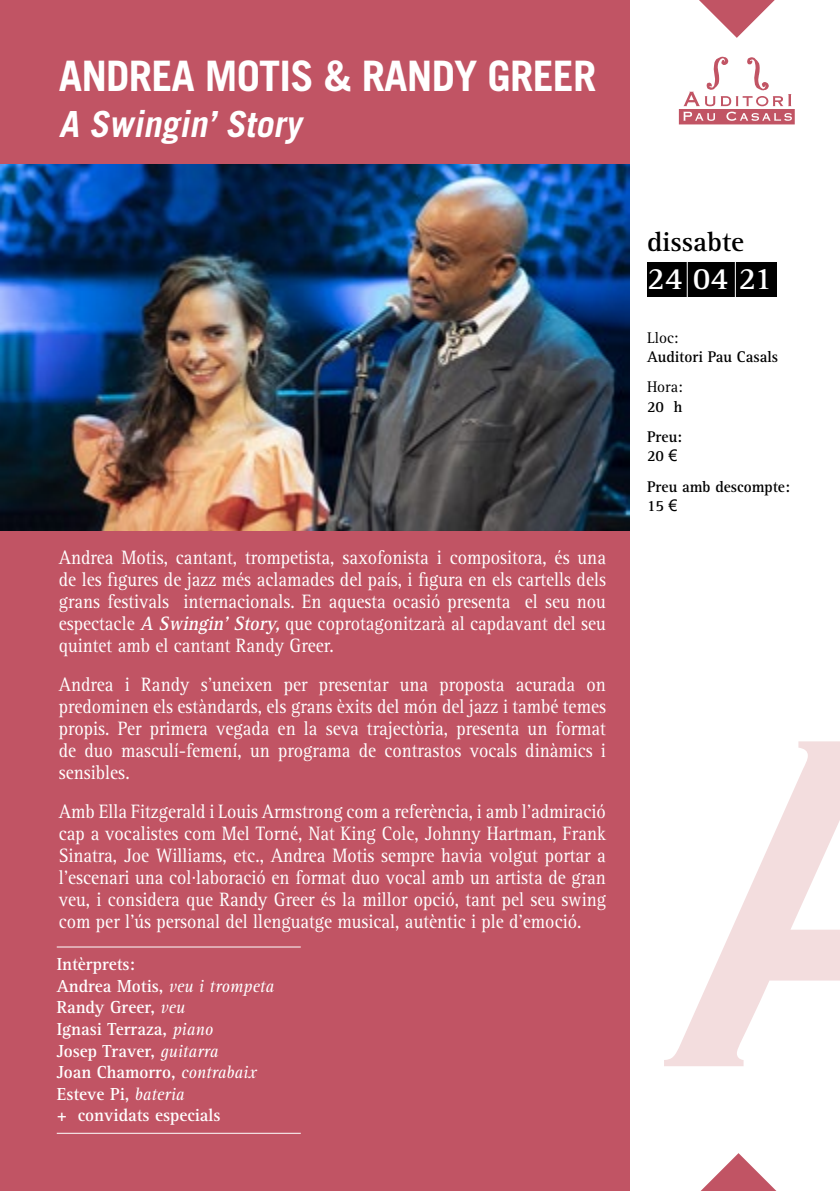
<style>
.page{position:relative;width:840px;height:1191px;background:#fff}
.page>*{position:absolute;margin:0;border:0;box-sizing:border-box;transform-origin:0 0}
.t1{font:700 42px "Trade Gothic LT Std";letter-spacing:-.02em;color:#fff}
.t2{font:italic 700 36px "Trade Gothic LT Std";color:#fff}
.t3{font:700 32px "Rotis Serif";color:#fff}
.t4{font:700 28px "Rotis Serif";color:#000}
.t5{font:20px/22px "Rotis Serif";color:#fff;text-align:justify;scale:.9 1}
.t6{font:700 18px/21.6px "Rotis Serif";color:#fff;scale:.96 1}
.t7{font:700 16px/30.6px "Rotis Serif";color:#000;scale:.96 1}
.t8{font:16px "Rotis Serif";color:#000;scale:.96 1}
.s1{font-weight:700;font-style:italic}
.s2{font-weight:400;font-style:italic}
.s3{font-family:"Arial";font-weight:400}
</style>
<div class="page">
<div style="left:0;top:0;width:629px;height:1191px;background:#c15464"></div>
<div style="left:646px;top:262px;width:130px;height:35px;background:#000"></div>
<hr style="left:686px;top:255px;width:1px;height:54px;background:#fff">
<hr style="left:734px;top:255px;width:1px;height:54px;background:#fff">
<svg style="left:678px;top:57px;width:116px;height:67px"></svg>
<svg style="left:699px;top:0;width:75px;height:38px"></svg>
<svg style="left:700px;top:1153px;width:76px;height:38px"></svg>
<svg style="left:664px;top:741px;width:175px;height:325px"></svg>
<hr style="left:57px;top:946px;width:243px;height:1px;background:#fff">
<hr style="left:57px;top:1132px;width:243px;height:1px;background:#fff">
<img style="left:0;top:164px;width:629px;height:366px">
<h1 class="t1" style="left:59px;top:51px;width:538px">ANDREA MOTIS &amp; RANDY GREER</h1>
<h2 class="t2" style="left:59px;top:102px;width:251px">A Swingin’ Story</h2>
<p class="t5" style="left:59px;top:547px;width:609px">Andrea Motis, cantant, trompetista, saxofonista i compositora, és una de les figures de jazz més aclamades del país, i figura en els cartells dels grans festivals internacionals. En aquesta ocasió presenta el seu nou espectacle <span class="s1">A Swingin’ Story,</span> que coprotagonitzarà al capdavant del seu quintet amb el cantant Randy Greer.</p>
<p class="t5" style="left:59px;top:674px;width:609px">Andrea i Randy s’uneixen per presentar una proposta acurada on predominen els estàndards, els grans èxits del món del jazz i també temes propis. Per primera vegada en la seva trajectòria, presenta un format de duo masculí-femení, un programa de contrastos vocals dinàmics i sensibles.</p>
<p class="t5" style="left:59px;top:801px;width:609px">Amb Ella Fitzgerald i Louis Armstrong com a referència, i amb l’admiració cap a vocalistes com Mel Torné, Nat King Cole, Johnny Hartman, Frank Sinatra, Joe Williams, etc., Andrea Motis sempre havia volgut portar a l’escenari una col·laboració en format duo vocal amb un artista de gran veu, i considera que Randy Greer és la millor opció, tant pel seu swing com per l’ús personal del llenguatge musical, autèntic i ple d’emoció.</p>
<p class="t6" style="left:57px;top:953px;width:228px">Intèrprets:<br>Andrea Motis, <span class="s2">veu i trompeta<br></span>Randy Greer, <span class="s2">veu<br></span>Ignasi Terraza, <span class="s2">piano<br></span>Josep Traver, <span class="s2">guitarra<br></span>Joan Chamorro, <span class="s2">contrabaix<br></span>Esteve Pi, <span class="s2">bateria<br></span>+ convidats especials</p>
<h3 class="t4" style="left:646px;top:225px;width:99px">dissabte</h3>
<h3 class="t3" style="left:646px;top:260px;width:127px">24 04 21</h3>
<p class="t8" style="left:646px;top:328px;width:34px">Lloc:</p>
<p class="t7" style="left:646px;top:341px;width:138px">Auditori Pau Casals</p>
<p class="t8" style="left:646px;top:378px;width:39px">Hora:</p>
<p class="t7" style="left:646px;top:391px;width:38px">20 h<br>Preu:</p>
<p class="t7" style="left:646px;top:441px;width:150px">20 <span class="s3">€<br></span>Preu amb descompte:</p>
<p class="t7" style="left:646px;top:491px;width:33px">15 <span class="s3">€</span></p>
</div>
